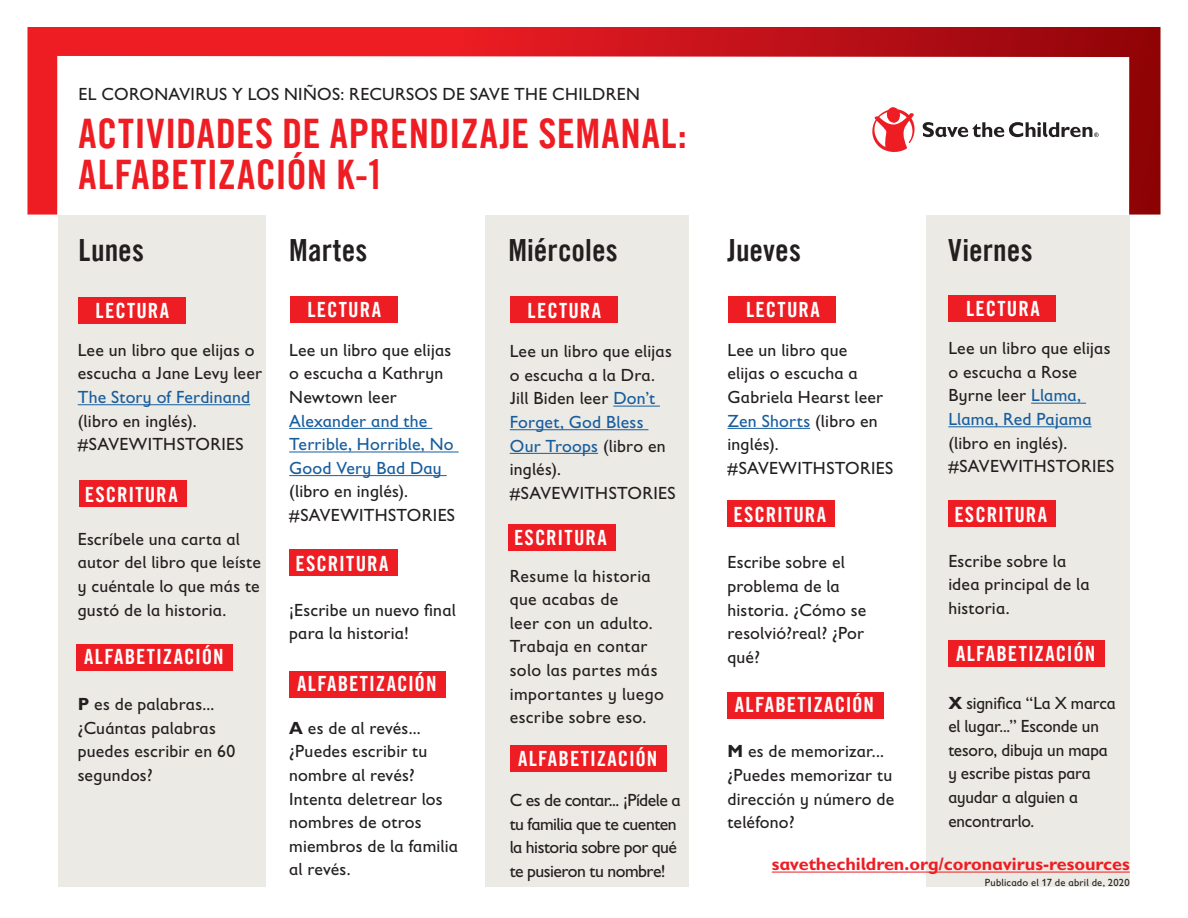
<style>
.page{position:relative;width:1188px;height:918px;background:#fff}
.page>*{position:absolute;margin:0;border:0;box-sizing:border-box;transform-origin:0 0}
.t1{font:40.8px/40.8px "Trade Gothic LT Com Bd Cn 20";letter-spacing:.01em;color:#ee1d23}
.t2{font:30.6px "Trade Gothic LT Com Bd Cn 20";letter-spacing:.005em;color:#231f20}
.t3{font:21px "Trade Gothic LT Com Bd Cn 20";letter-spacing:.055em;color:#fff}
.t4{font:700 18px "Gill Sans Infant Std";color:#ee1d23}
.t5{font:17.7px/23.5px "Gill Sans Infant Std";letter-spacing:.01em;color:#231f20}
.t6{font:17.7px/23.5px "Gill Sans Infant Std";letter-spacing:-.01em;color:#231f20}
.t7{font:17.7px/23.5px "Gill Sans Infant Std";letter-spacing:-.03em;color:#231f20}
.t8{font:17.7px/23.5px "Gill Sans Infant Std";letter-spacing:.01em;color:#175d9e}
.t9{font:10.5px "Gill Sans Infant Std";letter-spacing:.02em;color:#231f20}
.s1{font-weight:700}
.s2{color:#175d9e}
</style>
<div class="page">
<div style="left:58px;top:215px;width:208px;height:671px;background:#eceae4"></div>
<div style="left:486px;top:215px;width:203px;height:671px;background:#eceae4"></div>
<div style="left:927px;top:215px;width:203px;height:671px;background:#eceae4"></div>
<svg style="left:27px;top:27px;width:1134px;height:188px"></svg>
<hr style="left:78px;top:404px;width:172px;height:1px;background:#175d9e">
<hr style="left:289px;top:428px;width:143px;height:1px;background:#175d9e">
<hr style="left:289px;top:452px;width:170px;height:1px;background:#175d9e">
<hr style="left:289px;top:475px;width:158px;height:1px;background:#175d9e">
<hr style="left:613px;top:406px;width:47px;height:1px;background:#175d9e">
<hr style="left:510px;top:429px;width:138px;height:1px;background:#175d9e">
<hr style="left:510px;top:453px;width:88px;height:1px;background:#175d9e">
<hr style="left:727px;top:428px;width:83px;height:1px;background:#175d9e">
<hr style="left:1031px;top:403px;width:55px;height:1px;background:#175d9e">
<hr style="left:948px;top:426px;width:144px;height:1px;background:#175d9e">
<svg style="left:872px;top:107px;width:44px;height:46px"></svg>
<svg style="left:923px;top:122px;width:176px;height:15px"></svg>
<div style="left:78px;top:297px;width:108px;height:27px;background:#ee1d23"></div>
<div style="left:79px;top:480px;width:108px;height:27px;background:#ee1d23"></div>
<div style="left:290px;top:296px;width:108px;height:27px;background:#ee1d23"></div>
<div style="left:728px;top:296px;width:108px;height:27px;background:#ee1d23"></div>
<div style="left:510px;top:296px;width:108px;height:27px;background:#ee1d23"></div>
<div style="left:948px;top:295px;width:108px;height:27px;background:#ee1d23"></div>
<div style="left:508px;top:524px;width:108px;height:27px;background:#ee1d23"></div>
<div style="left:289px;top:549px;width:108px;height:27px;background:#ee1d23"></div>
<div style="left:727px;top:500px;width:108px;height:27px;background:#ee1d23"></div>
<div style="left:948px;top:500px;width:108px;height:27px;background:#ee1d23"></div>
<div style="left:76px;top:644px;width:157px;height:27px;background:#ee1d23"></div>
<hr style="left:772px;top:872px;width:358px;height:1px;background:#ee1d23">
<div style="left:289px;top:671px;width:157px;height:27px;background:#ee1d23"></div>
<div style="left:510px;top:745px;width:157px;height:27px;background:#ee1d23"></div>
<div style="left:727px;top:692px;width:156px;height:27px;background:#ee1d23"></div>
<div style="left:948px;top:640px;width:157px;height:27px;background:#ee1d23"></div>
<p class="t5" style="left:79px;top:83px;width:563px">EL CORONAVIRUS Y LOS NIÑOS: RECURSOS DE SAVE THE CHILDREN</p>
<h1 class="t1" style="left:79px;top:113px;width:610px">ACTIVIDADES DE APRENDIZAJE SEMANAL:<br>ALFABETIZACIÓN K-1</h1>
<h2 class="t2" style="left:79px;top:231px;width:67px">Lunes</h2>
<h2 class="t2" style="left:289px;top:231px;width:80px">Martes</h2>
<h2 class="t2" style="left:508px;top:231px;width:111px">Miércoles</h2>
<h2 class="t2" style="left:727px;top:231px;width:75px">Jueves</h2>
<h2 class="t2" style="left:948px;top:231px;width:86px">Viernes</h2>
<p class="t3" style="left:96px;top:298px;width:75px">LECTURA</p>
<p class="t5" style="left:78px;top:338px;width:186px">Lee un libro que elijas o escucha a Jane Levy leer</p>
<p class="t8" style="left:78px;top:385px;width:174px">The Story of Ferdinand</p>
<p class="t5" style="left:78px;top:409px;width:167px">(libro en inglés). #SAVEWITHSTORIES</p>
<p class="t3" style="left:85px;top:481px;width:94px">ESCRITURA</p>
<p class="t5" style="left:78px;top:527px;width:185px">Escríbele una carta al autor del libro que leíste y cuéntale lo que más te gustó de la historia.</p>
<p class="t3" style="left:84px;top:644px;width:141px">ALFABETIZACIÓN</p>
<p class="t5" style="left:78px;top:692px;width:159px"><span class="s1">P</span> es de palabras... ¿Cuántas palabras puedes escribir en 60 segundos?</p>
<p class="t3" style="left:307px;top:297px;width:75px">LECTURA</p>
<p class="t3" style="left:528px;top:297px;width:75px">LECTURA</p>
<p class="t3" style="left:746px;top:297px;width:75px">LECTURA</p>
<p class="t3" style="left:966px;top:296px;width:75px">LECTURA</p>
<p class="t5" style="left:289px;top:338px;width:164px">Lee un libro que elijas o escucha a Kathryn<br>Newtown leer</p>
<p class="t8" style="left:289px;top:409px;width:166px">Alexander and the<br>Terrible, Horrible, No<br>Good Very Bad Day</p>
<p class="t5" style="left:289px;top:480px;width:167px">(libro en inglés). #SAVEWITHSTORIES</p>
<p class="t3" style="left:296px;top:551px;width:94px">ESCRITURA</p>
<p class="t5" style="left:289px;top:598px;width:168px">¡Escribe un nuevo final para la historia!</p>
<p class="t3" style="left:297px;top:671px;width:141px">ALFABETIZACIÓN</p>
<p class="t5" style="left:289px;top:716px;width:170px"><span class="s1">A</span> es de al revés... ¿Puedes escribir tu nombre al revés?<br>Intenta deletrear los nombres de otros miembros de la familia al revés.</p>
<p class="t5" style="left:510px;top:339px;width:167px">Lee un libro que elijas o escucha a la Dra.<br>Jill Biden leer <span class="s2">Don’t<br>Forget, God Bless<br>Our Troops</span> (libro en inglés). #SAVEWITHSTORIES</p>
<p class="t3" style="left:514px;top:525px;width:94px">ESCRITURA</p>
<p class="t5" style="left:510px;top:564px;width:156px">Resume la historia que acabas de<br>leer con un adulto.<br>Trabaja en contar solo las partes más importantes y luego escribe sobre eso.</p>
<p class="t3" style="left:518px;top:745px;width:141px">ALFABETIZACIÓN</p>
<p class="t7" style="left:510px;top:788px;width:172px">C es de contar... ¡Pídele a tu familia que te cuenten la historia sobre por qué te pusieron tu nombre!</p>
<p class="t5" style="left:727px;top:338px;width:167px">Lee un libro que<br>elijas o escucha a<br>Gabriela Hearst leer<br><span class="s2">Zen Shorts</span> (libro en inglés). #SAVEWITHSTORIES</p>
<p class="t5" style="left:948px;top:336px;width:164px">Lee un libro que elijas o escucha a Rose<br>Byrne leer <span class="s2">Llama,<br>Llama, Red Pajama</span></p>
<p class="t5" style="left:948px;top:431px;width:167px">(libro en inglés). #SAVEWITHSTORIES</p>
<p class="t3" style="left:733px;top:501px;width:94px">ESCRITURA</p>
<p class="t3" style="left:954px;top:501px;width:94px">ESCRITURA</p>
<p class="t5" style="left:727px;top:551px;width:140px">Escribe sobre el problema de la historia. ¿Cómo se resolvió?real? ¿Por qué?</p>
<p class="t3" style="left:735px;top:692px;width:141px">ALFABETIZACIÓN</p>
<p class="t5" style="left:727px;top:739px;width:168px"><span class="s1">M</span> es de memorizar... ¿Puedes memorizar tu dirección y número de teléfono?</p>
<p class="t5" style="left:948px;top:549px;width:143px">Escribe sobre la idea principal de la historia.</p>
<p class="t3" style="left:956px;top:640px;width:141px">ALFABETIZACIÓN</p>
<p class="t6" style="left:948px;top:691px;width:169px"><span class="s1">X</span> significa “La X marca el lugar...” Esconde un tesoro, dibuja un mapa y escribe pistas para ayudar a alguien a encontrarlo.</p>
<p class="t4" style="left:772px;top:854px;width:360px">savethechildren.org/coronavirus-resources</p>
<p class="t9" style="left:985px;top:877px;width:146px">Publicado el 17 de abril de, 2020</p>
</div>
